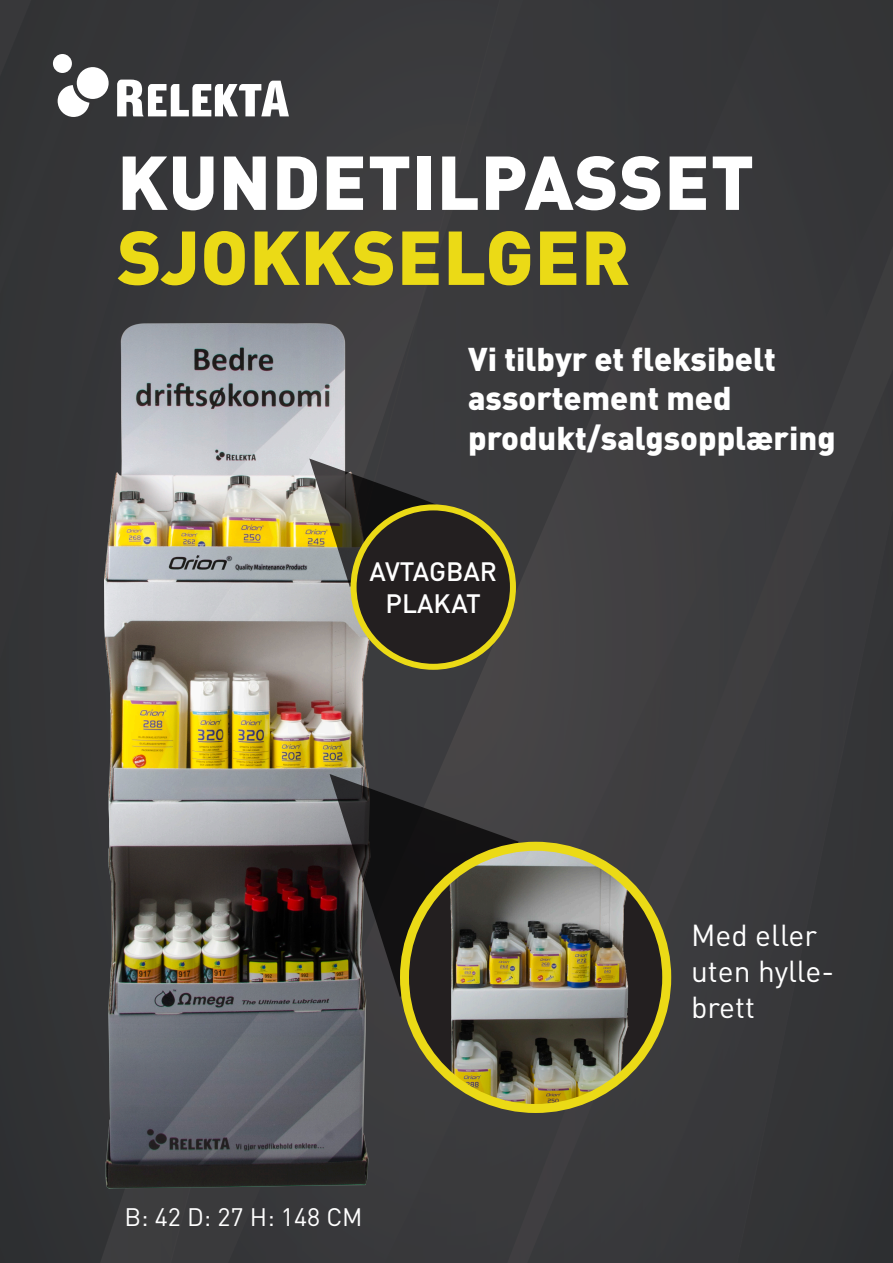
<style>
.page{position:relative;width:893px;height:1263px;background:#38393b}
.page>*{position:absolute;margin:0;border:0;box-sizing:border-box;transform-origin:0 0}
.t1{font:900 75px "DIN Pro";letter-spacing:.01em;color:#fff}
.t2{font:900 75px "DIN Pro";letter-spacing:.01em;color:#ebda16}
.t3{font:900 32.55px/39px "DIN Pro";color:#fff}
.t4{font:30px/36px "DIN Pro";color:#fff}
.t5{font:500 26.25px/31.5px "DIN Pro";color:#fff;text-align:center}
.t6{font:25.05px "DIN Pro";color:#fff}
</style>
<div class="page">
<img style="left:104px;top:323px;width:300px;height:866px">
<div style="left:53px;top:54px;width:19px;height:19px;background:#fff;border-radius:50%"></div>
<svg style="left:58px;top:85px;width:31px;height:32px"></svg>
<div style="left:77px;top:67px;width:32px;height:32px;background:#fff;border-radius:50%"></div>
<svg style="left:117px;top:80px;width:172px;height:36px"></svg>
<svg style="left:330px;top:774px;width:189px;height:223px"></svg>
<svg style="left:309px;top:458px;width:125px;height:129px"></svg>
<img style="left:404px;top:846px;width:263px;height:262px;border-radius:131px">
<div style="left:400px;top:842px;width:271px;height:271px;border:9px solid #ebda16;border-radius:50%"></div>
<div style="left:354px;top:507px;width:159px;height:160px;background:#231f20;border-radius:50%"></div>
<div style="left:351px;top:504px;width:165px;height:166px;border:6px solid #ebda16;border-radius:50%"></div>
<p class="t1" style="left:117px;top:118px;width:639px">KUNDETILPASSET</p>
<p class="t2" style="left:117px;top:193px;width:514px">SJOKKSELGER</p>
<p class="t3" style="left:468px;top:336px;width:369px">Vi tilbyr et fleksibelt assortement med produkt/salgsopplæring</p>
<p class="t5" style="left:370px;top:553px;width:129px">AVTAGBAR<br>PLAKAT</p>
<p class="t6" style="left:124px;top:1197px;width:240px">B: 42 D: 27 H: 148 CM</p>
<p class="t4" style="left:691px;top:915px;width:145px">Med eller uten hylle&shy;brett</p>
</div>
